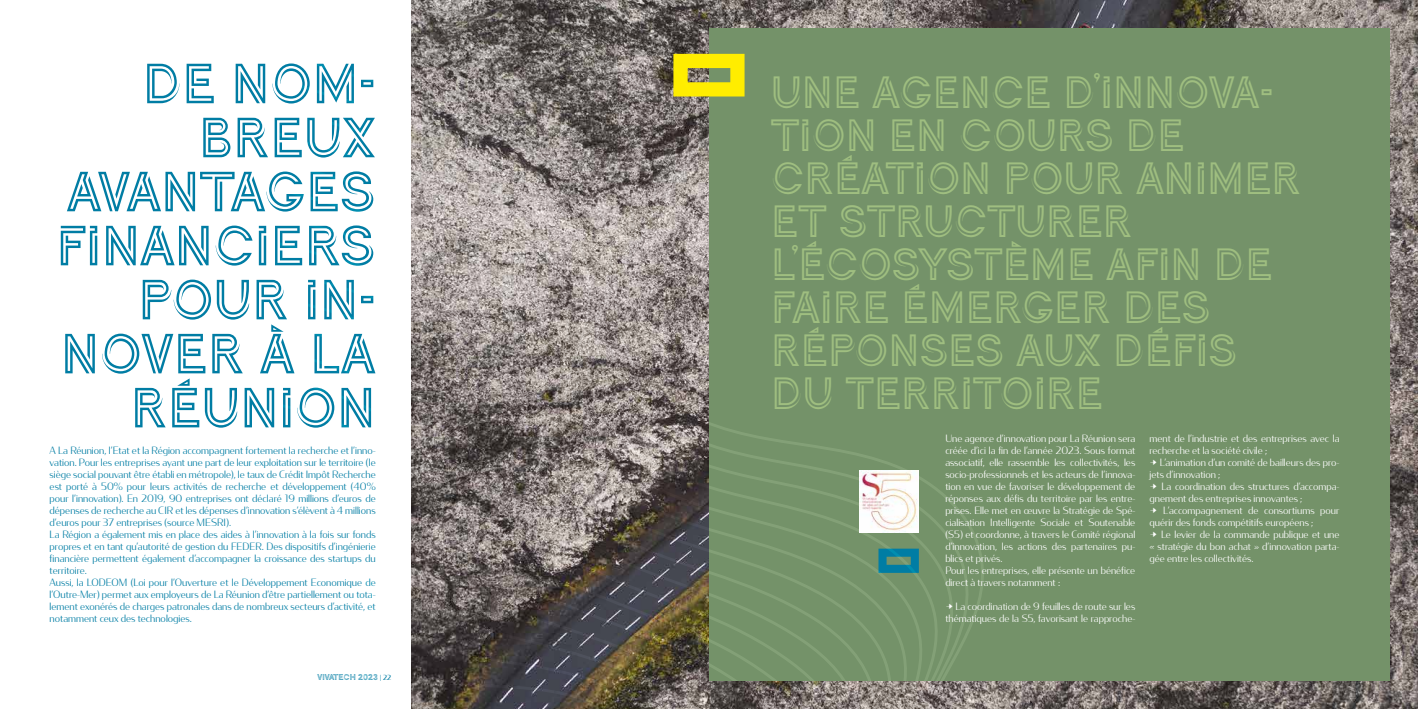
<style>
.page{position:relative;width:1418px;height:709px;background:#fff}
.page>*{position:absolute;margin:0;border:0;box-sizing:border-box;transform-origin:0 0}
.t1{font:60px/54px "Continuo";color:#007da4;text-align:right}
.t2{font:48px/43px "Continuo";color:#9fbe80}
.t3{font:300 10px/12px "Condor";color:#fff}
.t4{font:300 10px/12px "Condor";color:#007da4}
.t5{font:9px "Continuo";color:#007da4}
.s1{font-family:"Condor";font-size:7px}
</style>
<div class="page">
<img style="left:993px;top:0;width:424px;height:709px">
<div style="left:709px;top:28px;width:680px;height:652px;background:#749269"></div>
<svg style="left:411px;top:0;width:489px;height:709px"></svg>
<svg style="left:411px;top:86px;width:473px;height:623px"></svg>
<svg style="left:411px;top:124px;width:458px;height:585px"></svg>
<svg style="left:411px;top:162px;width:442px;height:547px"></svg>
<svg style="left:411px;top:200px;width:427px;height:509px"></svg>
<svg style="left:411px;top:238px;width:411px;height:471px"></svg>
<svg style="left:411px;top:275px;width:396px;height:434px"></svg>
<svg style="left:411px;top:306px;width:380px;height:403px"></svg>
<svg style="left:411px;top:336px;width:365px;height:373px"></svg>
<svg style="left:411px;top:364px;width:349px;height:345px"></svg>
<svg style="left:411px;top:384px;width:345px;height:325px;background:#69665d"></svg>
<img style="left:859px;top:470px;width:59px;height:63px">
<h1 class="t1" style="left:56px;top:59px;width:321px">DE NOM-<br>BREUX<br>AVANTAGES<br>FINANCIERS<br>POUR IN-<br>NOVER À LA<br>RÉUNION</h1>
<p class="t4" style="left:50px;top:444px;width:328px">A La Réunion, l’Etat et la Région accompagnent fortement la recherche et l’inno&shy;vation. Pour les entreprises ayant une part de leur exploitation sur le territoire (le siège social pouvant être établi en métropole), le taux de Crédit Impôt Recherche est porté à 50% pour leurs activités de recherche et développement (40% pour l’innovation). En 2019, 90 entreprises ont déclaré 19 millions d’euros de dépenses de recherche au CIR et les dépenses d’innovation s’élèvent à 4 millions d’euros pour 37 entreprises (source MESRI).<br>La Région a également mis en place des aides à l’innovation à la fois sur fonds propres et en tant qu’autorité de gestion du FEDER. Des dispositifs d’ingénierie financière permettent également d’accompagner la croissance des startups du territoire.<br>Aussi, la LODEOM (Loi pour l’Ouverture et le Développement Economique de l’Outre-Mer) permet aux employeurs de La Réunion d’être partiellement ou tota&shy;lement exonérés de charges patronales dans de nombreux secteurs d’activité, et notamment ceux des technologies.</p>
<p class="t5" style="left:317px;top:672px;width:75px">VIVATECH 2023 <span class="s1">| 22</span></p>
<h2 class="t2" style="left:771px;top:72px;width:531px">UNE AGENCE D’INNOVA-<br>TION EN COURS DE<br>CRÉATION POUR ANIMER<br>ET STRUCTURER<br>L’ÉCOSYSTÈME AFIN DE<br>FAIRE ÉMERGER DES<br>RÉPONSES AUX DÉFIS<br>DU TERRITOIRE</h2>
<p class="t3" style="left:945px;top:432px;width:191px">Une agence d’innovation pour La Réunion sera créée d’ici la fin de l’année 2023. Sous format associatif, elle rassemble les collectivités, les socio-professionnels et les acteurs de l’innova&shy;tion en vue de favoriser le développement de réponses aux défis du territoire par les entre&shy;prises. Elle met en œuvre la Stratégie de Spé&shy;cialisation Intelligente Sociale et Soutenable (S5) et coordonne, à travers le Comité régional d’innovation, les actions des partenaires pu&shy;blics et privés.<br>Pour les entreprises, elle présente un bénéfice direct à travers notamment :</p>
<p class="t3" style="left:945px;top:600px;width:191px">→ La coordination de 9 feuilles de route sur les thématiques de la S5, favorisant le rapproche-</p>
<p class="t3" style="left:1149px;top:432px;width:191px">ment de l’industrie et des entreprises avec la recherche et la société civile ;</p>
<p class="t3" style="left:1149px;top:456px;width:191px">→ L’animation d’un comité de bailleurs des pro&shy;jets d’innovation ;</p>
<p class="t3" style="left:1149px;top:480px;width:191px">→ La coordination des structures d’accompa&shy;gnement des entreprises innovantes ;</p>
<p class="t3" style="left:1149px;top:504px;width:191px">→ L’accompagnement de consortiums pour quérir des fonds compétitifs européens ;</p>
<p class="t3" style="left:1149px;top:528px;width:191px;text-align:justify">→ Le levier de la commande publique et une « stratégie du bon achat » d’innovation parta&shy;gée entre les collectivités.</p>
</div>
